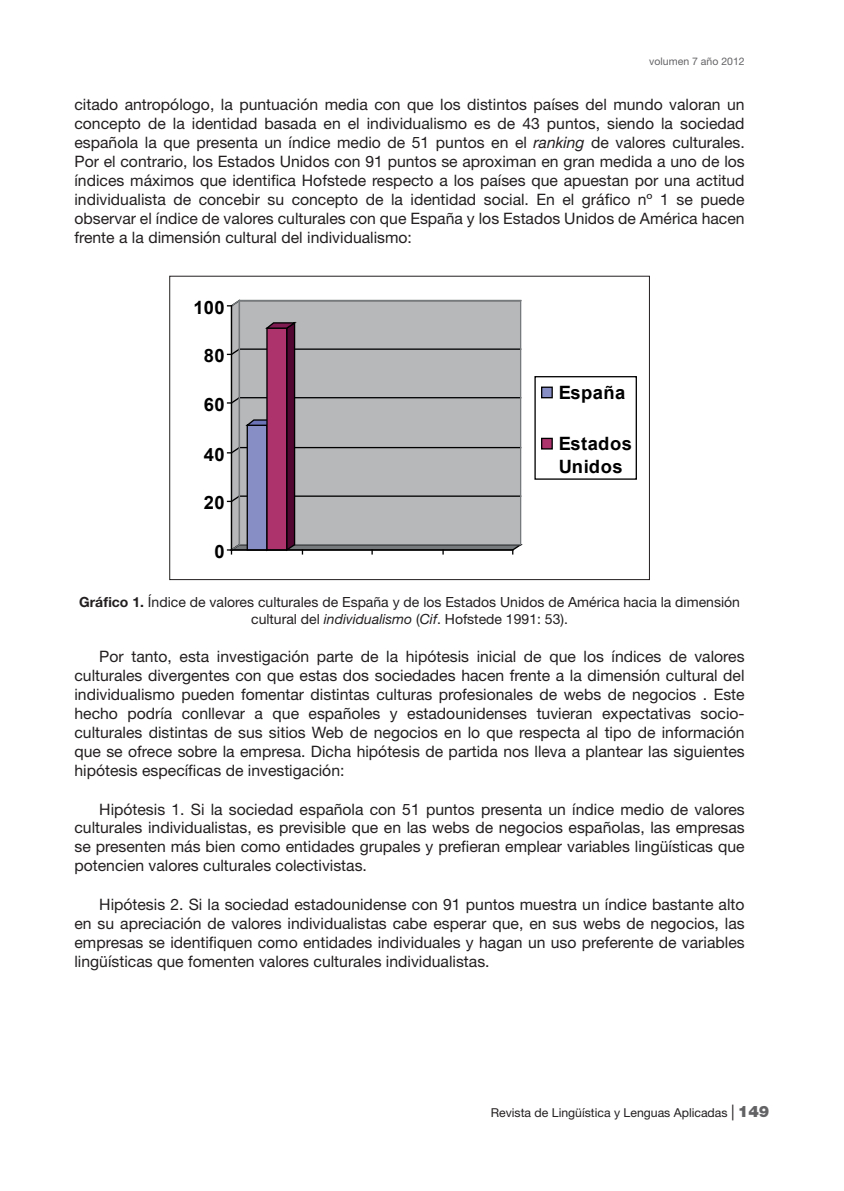
<style>
.page{position:relative;width:844px;height:1191px;background:#fff}
.page>*{position:absolute;margin:0;border:0;box-sizing:border-box;transform-origin:0 0}
.t1{font:700 18.38px/22.2px "Arial";letter-spacing:.015em;color:#000001}
.t2{font:15.75px/18.9px "Helvetica Neue LT Std";color:#231f20;text-align:justify}
.t3{font:14px/16.8px "Helvetica Neue LT Std";color:#231f20;text-align:center}
.t4{font:12.25px "Helvetica Neue LT Std";color:#231f20}
.t5{font:10.5px "Helvetica Neue LT Std";color:#636366}
.s1{font-style:italic}
.s2{font-weight:700}
.s3{font-size:15.75px}
.s4{font-weight:900;font-size:15.75px;color:#636366}
</style>
<div class="page">
<svg style="left:227px;top:299px;width:295px;height:255px;background:#a9a3aa"></svg>
<div style="left:541px;top:387px;width:11px;height:11px;background:#878ec6"></div>
<div style="left:541px;top:386px;width:11px;height:12px;border:1px solid #000001"></div>
<div style="left:541px;top:438px;width:11px;height:11px;background:#ad336d"></div>
<div style="left:541px;top:438px;width:11px;height:11px;border:1px solid #000001"></div>
<div style="left:169px;top:276px;width:480px;height:304px;border:1px solid #231f20"></div>
<p class="t5" style="left:649px;top:54px;width:97px">volumen 7 año 2012</p>
<p class="t2" style="left:74px;top:95px;width:671px">citado antropólogo, la puntuación media con que los distintos países del mundo valoran un concepto de la identidad basada en el individualismo es de 43 puntos, siendo la sociedad española la que presenta un índice medio de 51 puntos en el <span class="s1">ranking</span> de valores culturales.<br>Por el contrario, los Estados Unidos con 91 puntos se aproximan en gran medida a uno de los índices máximos que identifica Hofstede respecto a los países que apuestan por una actitud individualista de concebir su concepto de la identidad social. En el gráfico nº 1 se puede observar el índice de valores culturales con que España y los Estados Unidos de América hacen frente a la dimensión cultural del individualismo:</p>
<p class="t1" style="left:193px;top:297px;width:33px">100</p>
<p class="t1" style="left:204px;top:345px;width:22px">80</p>
<p class="t1" style="left:204px;top:394px;width:22px">60</p>
<p class="t1" style="left:204px;top:444px;width:22px">40</p>
<p class="t1" style="left:204px;top:492px;width:22px">20</p>
<p class="t1" style="left:214px;top:541px;width:12px">0</p>
<p class="t1" style="left:558px;top:382px;width:68px">España</p>
<p class="t1" style="left:558px;top:433px;width:75px">Estados<br>Unidos</p>
<p class="t3" style="left:79px;top:593px;width:662px"><span class="s2">Gráfico 1.</span> Índice de valores culturales de España y de los Estados Unidos de América hacia la dimensión cultural del <span class="s1">individualismo</span> (<span class="s1">Cif</span>. Hofstede 1991: 53).</p>
<p class="t2" style="left:74px;top:647px;width:671px;text-indent:25px">Por tanto, esta investigación parte de la hipótesis inicial de que los índices de valores culturales divergentes con que estas dos sociedades hacen frente a la dimensión cultural del individualismo pueden fomentar distintas culturas profesionales de webs de negocios . Este hecho podría conllevar a que españoles y estadounidenses tuvieran expectativas socio&shy;culturales distintas de sus sitios Web de negocios en lo que respecta al tipo de información que se ofrece sobre la empresa. Dicha hipótesis de partida nos lleva a plantear las siguientes hipótesis específicas de investigación:</p>
<p class="t2" style="left:74px;top:799px;width:671px;text-indent:25px">Hipótesis 1. Si la sociedad española con 51 puntos presenta un índice medio de valores culturales individualistas, es previsible que en las webs de negocios españolas, las empresas se presenten más bien como entidades grupales y prefieran emplear variables lingüísticas que potencien valores culturales colectivistas.</p>
<p class="t2" style="left:74px;top:894px;width:671px;text-indent:25px">Hipótesis 2. Si la sociedad estadounidense con 91 puntos muestra un índice bastante alto en su apreciación de valores individualistas cabe esperar que, en sus webs de negocios, las empresas se identifiquen como entidades individuales y hagan un uso preferente de variables lingüísticas que fomenten valores culturales individualistas.</p>
<p class="t4" style="left:490px;top:1104px;width:280px">Revista de Lingüística y Lenguas Aplicadas <span class="s3">|</span> <span class="s4">149</span></p>
</div>
